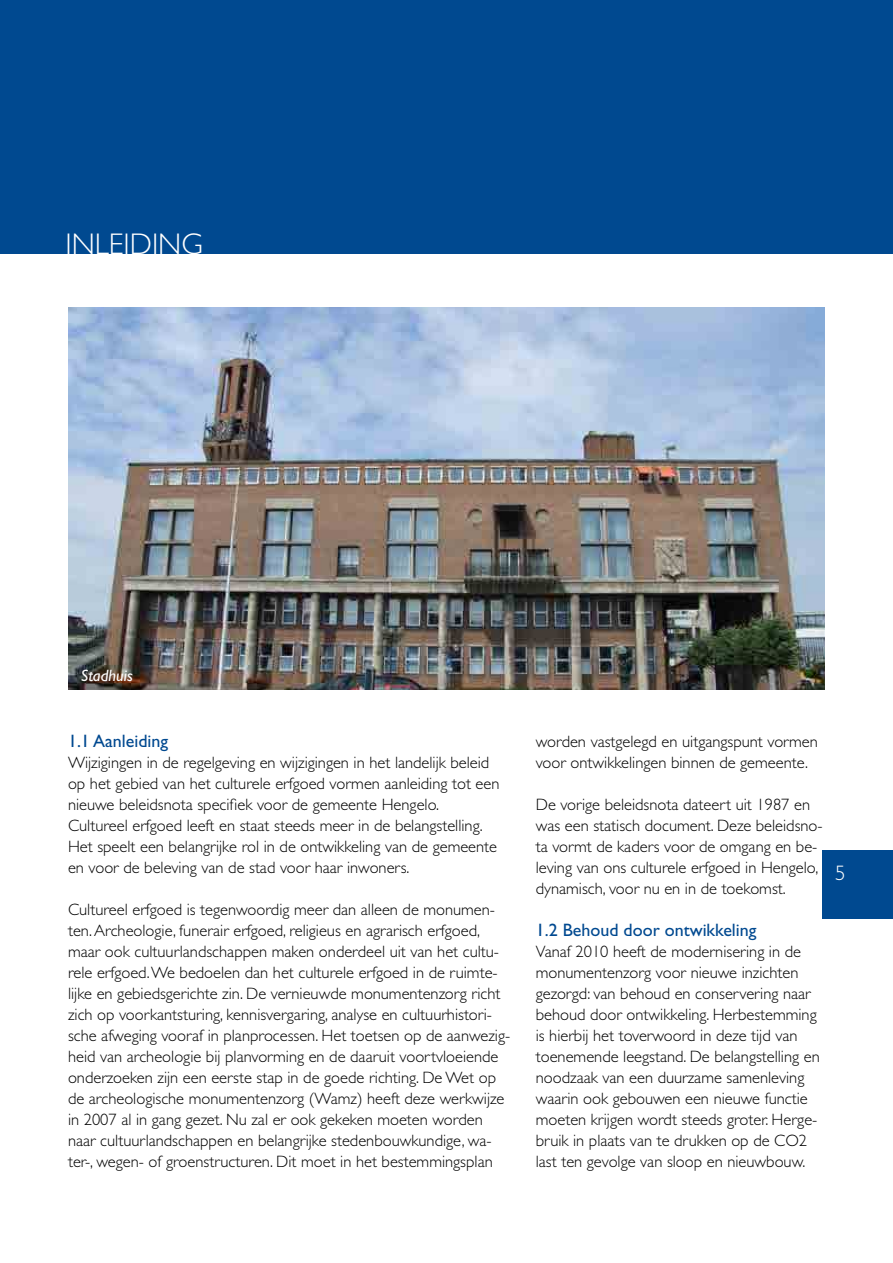
<style>
.page{position:relative;width:893px;height:1263px;background:#fff}
.page>*{position:absolute;margin:0;border:0;box-sizing:border-box;transform-origin:0 0}
.t1{font:300 30px "Gill Sans";color:#fff}
.t2{font:300 21px "Gill Sans";color:#fff}
.t3{font:18px "Gill Sans";color:#004990}
.t4{font:300 16.5px/21px "Gill Sans";color:#000}
.t5{font:italic 16.5px "Gill Sans";color:#fff}
</style>
<div class="page">
<div style="left:822px;top:850px;width:71px;height:68px;background:#004990"></div>
<div style="left:0;top:0;width:893px;height:254px;background:#004990"></div>
<img style="left:68px;top:307px;width:757px;height:383px">
<h1 class="t1" style="left:65px;top:227px;width:139px">INLEIDING</h1>
<p class="t5" style="left:81px;top:666px;width:54px">Stadhuis</p>
<p class="t3" style="left:68px;top:731px;width:102px">1.1 Aanleiding</p>
<p class="t4" style="left:68px;top:752px;width:433px">Wijzigingen in de regelgeving en wijzigingen in het landelijk beleid op het gebied van het culturele erfgoed vormen aanleiding tot een nieuwe beleidsnota specifiek voor de gemeente Hengelo.<br>Cultureel erfgoed leeft en staat steeds meer in de belangstelling.<br>Het speelt een belangrijke rol in de ontwikkeling van de gemeente en voor de beleving van de stad voor haar inwoners.</p>
<p class="t4" style="left:68px;top:899px;width:444px">Cultureel erfgoed is tegenwoordig meer dan alleen de monumen&shy;ten. Archeologie, funerair erfgoed, religieus en agrarisch erfgoed, maar ook cultuurlandschappen maken onderdeel uit van het cultu&shy;rele erfgoed. We bedoelen dan het culturele erfgoed in de ruimte&shy;lijke en gebiedsgerichte zin. De vernieuwde monumentenzorg richt zich op voorkantsturing, kennisvergaring, analyse en cultuurhistori&shy;sche afweging vooraf in planprocessen. Het toetsen op de aanwezig&shy;heid van archeologie bij planvorming en de daaruit voortvloeiende onderzoeken zijn een eerste stap in de goede richting. De Wet op de archeologische monumentenzorg (Wamz) heeft deze werkwijze in 2007 al in gang gezet. Nu zal er ook gekeken moeten worden naar cultuurlandschappen en belangrijke stedenbouwkundige, wa&shy;ter-, wegen- of groenstructuren. Dit moet in het bestemmingsplan</p>
<p class="t4" style="left:536px;top:731px;width:284px">worden vastgelegd en uitgangspunt vormen voor ontwikkelingen binnen de gemeente.</p>
<p class="t4" style="left:536px;top:794px;width:288px">De vorige beleidsnota dateert uit 1987 en was een statisch document. Deze beleidsno&shy;ta vormt de kaders voor de omgang en be&shy;leving van ons culturele erfgoed in Hengelo, dynamisch, voor nu en in de toekomst.</p>
<p class="t3" style="left:536px;top:920px;width:222px">1.2 Behoud door ontwikkeling</p>
<p class="t4" style="left:536px;top:941px;width:285px">Vanaf 2010 heeft de modernisering in de monumentenzorg voor nieuwe inzichten gezorgd: van behoud en conservering naar behoud door ontwikkeling. Herbestemming is hierbij het toverwoord in deze tijd van toenemende leegstand. De belangstelling en noodzaak van een duurzame samenleving waarin ook gebouwen een nieuwe functie moeten krijgen wordt steeds groter. Herge&shy;bruik in plaats van te drukken op de CO2 last ten gevolge van sloop en nieuwbouw.</p>
<p class="t2" style="left:835px;top:861px;width:12px">5</p>
</div>
